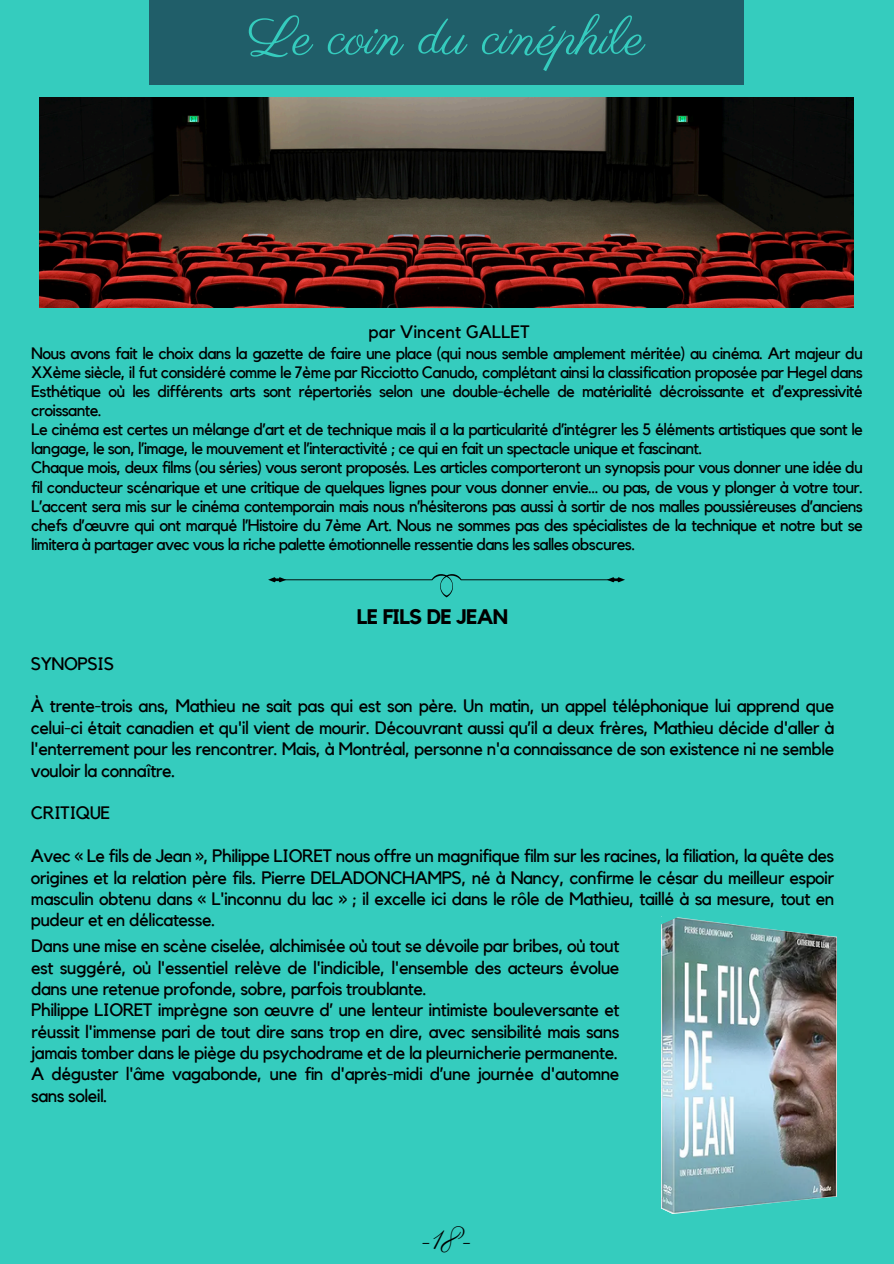
<style>
.page{position:relative;width:894px;height:1264px;background:#fff}
.page>*{position:absolute;margin:0;border:0;box-sizing:border-box;transform-origin:0 0}
.t1{font:54px "Parisienne";color:#35ccbe}
.t2{font:27px "Parisienne";color:#000}
.t3{font:700 21px "Kollektif";letter-spacing:-.03em;color:#000}
.t4{font:18px/21.3px "Kollektif";letter-spacing:-.03em;color:#000;text-align:justify}
.t5{font:18px "Kollektif";color:#000}
.t6{font:16.5px/19.2px "Kollektif";letter-spacing:-.04em;color:#000;text-align:justify}
</style>
<div class="page">
<div style="left:0;top:0;width:893px;height:1263px;background:#35ccbe"></div>
<img style="left:40px;top:97px;width:813px;height:210px">
<div style="left:149px;top:0;width:594px;height:84px;background:#205e69"></div>
<img style="left:661px;top:1019px;width:175px;height:92px">
<svg style="left:661px;top:1111px;width:176px;height:103px"></svg>
<img style="left:661px;top:916px;width:176px;height:103px">
<svg style="left:268px;top:574px;width:356px;height:23px"></svg>
<p class="t1" style="left:248px;top:4px;width:398px">Le coin du cinéphile</p>
<h1 class="t5" style="left:368px;top:323px;width:163px">par Vincent GALLET</h1>
<p class="t6" style="left:31px;top:344px;width:833px">Nous avons fait le choix dans la gazette de faire une place (qui nous semble amplement méritée) au cinéma. Art majeur du XXème siècle, il fut considéré comme le 7ème par Ricciotto Canudo, complétant ainsi la classification proposée par Hegel dans Esthétique où les différents arts sont répertoriés selon une double-échelle de matérialité décroissante et d’expressivité croissante.</p>
<p class="t6" style="left:31px;top:420px;width:833px">Le cinéma est certes un mélange d’art et de technique mais il a la particularité d’intégrer les 5 éléments artistiques que sont le langage, le son, l’image, le mouvement et l’interactivité ; ce qui en fait un spectacle unique et fascinant.</p>
<p class="t6" style="left:31px;top:459px;width:833px">Chaque mois, deux films (ou séries) vous seront proposés. Les articles comporteront un synopsis pour vous donner une idée du fil conducteur scénarique et une critique de quelques lignes pour vous donner envie... ou pas, de vous y plonger à votre tour.<br>L’accent sera mis sur le cinéma contemporain mais nous n’hésiterons pas aussi à sortir de nos malles poussiéreuses d’anciens chefs d’œuvre qui ont marqué l’Histoire du 7ème Art. Nous ne sommes pas des spécialistes de la technique et notre but se limitera à partager avec vous la riche palette émotionnelle ressentie dans les salles obscures.</p>
<p class="t3" style="left:357px;top:606px;width:153px">LE FILS DE JEAN</p>
<h3 class="t4" style="left:31px;top:653px;width:85px">SYNOPSIS</h3>
<h4 class="t4" style="left:31px;top:696px;width:804px">À trente-trois ans, Mathieu ne sait pas qui est son père. Un matin, un appel téléphonique lui apprend que celui-ci était canadien et qu'il vient de mourir. Découvrant aussi qu’il a deux frères, Mathieu décide d'aller à l'enterrement pour les rencontrer. Mais, à Montréal, personne n'a connaissance de son existence ni ne semble vouloir la connaître.</h4>
<p class="t4" style="left:31px;top:803px;width:81px">CRITIQUE</p>
<h4 class="t4" style="left:31px;top:845px;width:804px">Avec « Le fils de Jean », Philippe LIORET nous offre un magnifique film sur les racines, la filiation, la quête des origines et la relation père fils. Pierre DELADONCHAMPS, né à Nancy, confirme le césar du meilleur espoir masculin obtenu dans « L'inconnu du lac » ; il excelle ici dans le rôle de Mathieu, taillé à sa mesure, tout en pudeur et en délicatesse.</h4>
<p class="t4" style="left:31px;top:935px;width:589px">Dans une mise en scène ciselée, alchimisée où tout se dévoile par bribes, où tout est suggéré, où l'essentiel relève de l'indicible, l'ensemble des acteurs évolue dans une retenue profonde, sobre, parfois troublante.</p>
<p class="t4" style="left:31px;top:1000px;width:589px">Philippe LIORET imprègne son œuvre d’ une lenteur intimiste bouleversante et réussit l'immense pari de tout dire sans trop en dire, avec sensibilité mais sans jamais tomber dans le piège du psychodrame et de la pleurnicherie permanente.</p>
<p class="t4" style="left:31px;top:1064px;width:589px">A déguster l'âme vagabonde, une fin d'après-midi d’une journée d'automne sans soleil.</p>
<p class="t2" style="left:421px;top:1224px;width:53px">-18-</p>
</div>
